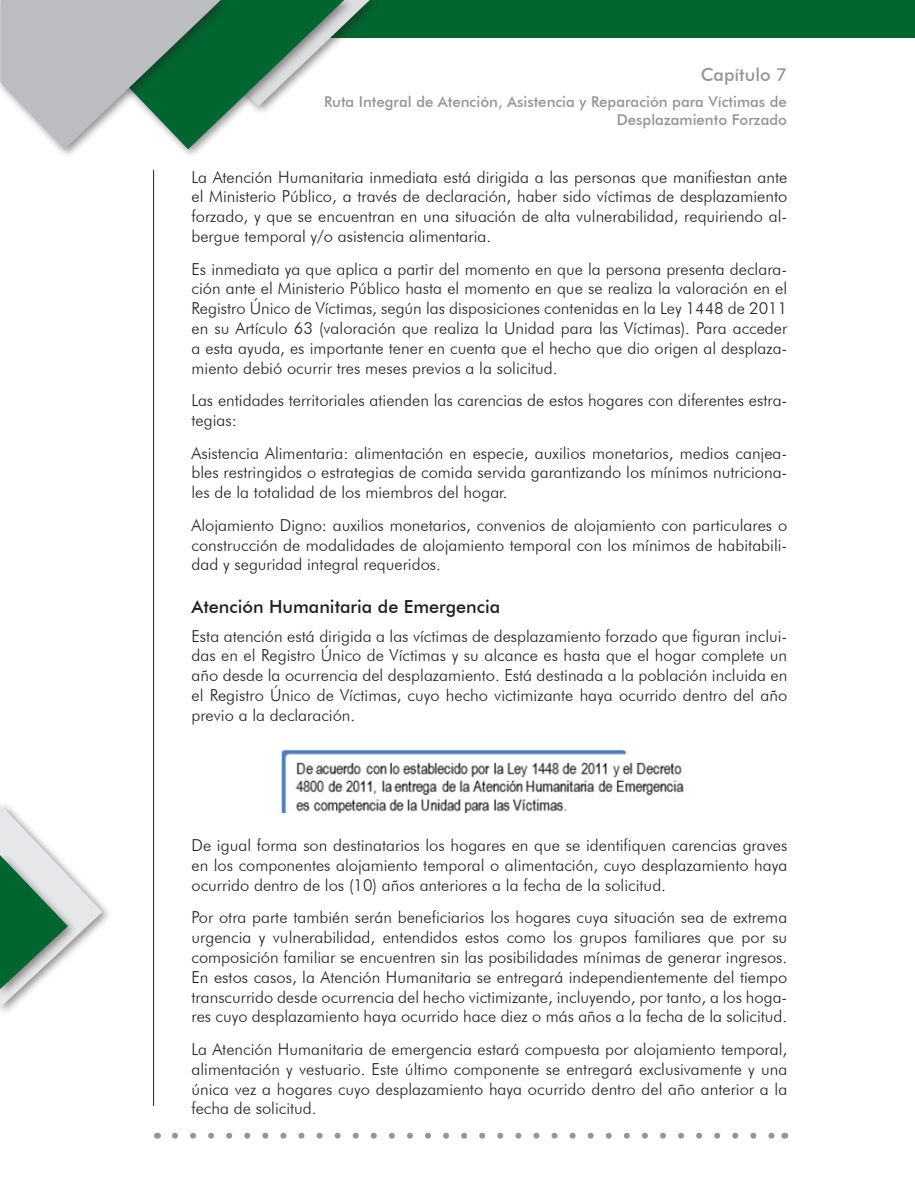
<style>
.page{position:relative;width:915px;height:1191px;background:#fff}
.page>*{position:absolute;margin:0;border:0;box-sizing:border-box;transform-origin:0 0}
.Subtitulo{font:500 18px "Futura BT";color:#231f20}
.t1{font:500 18px "Futura BT";color:#939598}
.Texto{font:300 16.5px/19.8px "Futura BT";color:#231f20;text-align:justify}
.t2{font:500 15px/18px "Futura BT";color:#939598;text-align:right}
</style>
<div class="page">
<div style="left:270px;top:0;width:644px;height:38px;background:#00652e"></div>
<div style="left:207px;top:0;width:172px;height:117px;background:#231f20;opacity:.5"></div>
<div style="left:0;top:0;width:231px;height:159px;background:#231f20;opacity:.5"></div>
<svg style="left:0;top:0;width:369px;height:149px"></svg>
<hr style="left:153px;top:170px;width:1px;height:936px;background:#231f20">
<svg style="left:175px;top:1132px;width:600px;height:6px"></svg>
<svg style="left:0;top:804px;width:102px;height:203px"></svg>
<img style="left:281px;top:749px;width:403px;height:63px">
<p class="t1" style="left:700px;top:64px;width:88px">Capítulo 7</p>
<p class="t2" style="left:324px;top:92px;width:464px">Ruta Integral de Atención, Asistencia y Reparación para Víctimas de<br>Desplazamiento Forzado</p>
<p class="Texto" style="left:191px;top:167px;width:597px">La Atención Humanitaria inmediata está dirigida a las personas que manifiestan ante el Ministerio Público, a través de declaración, haber sido víctimas de desplazamiento forzado, y que se encuentran en una situación de alta vulnerabilidad, requiriendo al&shy;bergue temporal y/o asistencia alimentaria.</p>
<p class="Texto" style="left:191px;top:259px;width:597px">Es inmediata ya que aplica a partir del momento en que la persona presenta declara&shy;ción ante el Ministerio Público hasta el momento en que se realiza la valoración en el Registro Único de Víctimas, según las disposiciones contenidas en la Ley 1448 de 2011 en su Artículo 63 (valoración que realiza la Unidad para las Víctimas). Para acceder a esta ayuda, es importante tener en cuenta que el hecho que dio origen al desplaza&shy;miento debió ocurrir tres meses previos a la solicitud.</p>
<p class="Texto" style="left:191px;top:390px;width:597px">Las entidades territoriales atienden las carencias de estos hogares con diferentes estra&shy;tegias:</p>
<p class="Texto" style="left:191px;top:443px;width:597px">Asistencia Alimentaria: alimentación en especie, auxilios monetarios, medios canjea&shy;bles restringidos o estrategias de comida servida garantizando los mínimos nutriciona&shy;les de la totalidad de los miembros del hogar.</p>
<p class="Texto" style="left:191px;top:515px;width:597px">Alojamiento Digno: auxilios monetarios, convenios de alojamiento con particulares o construcción de modalidades de alojamiento temporal con los mínimos de habitabili&shy;dad y seguridad integral requeridos.</p>
<p class="Subtitulo" style="left:191px;top:596px;width:310px">Atención Humanitaria de Emergencia</p>
<p class="Texto" style="left:191px;top:626px;width:597px">Esta atención está dirigida a las víctimas de desplazamiento forzado que figuran inclui&shy;das en el Registro Único de Víctimas y su alcance es hasta que el hogar complete un año desde la ocurrencia del desplazamiento. Está destinada a la población incluida en el Registro Único de Víctimas, cuyo hecho victimizante haya ocurrido dentro del año previo a la declaración.</p>
<p class="Texto" style="left:191px;top:835px;width:597px">De igual forma son destinatarios los hogares en que se identifiquen carencias graves en los componentes alojamiento temporal o alimentación, cuyo desplazamiento haya ocurrido dentro de los (10) años anteriores a la fecha de la solicitud.</p>
<p class="Texto" style="left:191px;top:907px;width:597px">Por otra parte también serán beneficiarios los hogares cuya situación sea de extrema urgencia y vulnerabilidad, entendidos estos como los grupos familiares que por su composición familiar se encuentren sin las posibilidades mínimas de generar ingresos.<br>En estos casos, la Atención Humanitaria se entregará independientemente del tiempo transcurrido desde ocurrencia del hecho victimizante, incluyendo, por tanto, a los hoga&shy;res cuyo desplazamiento haya ocurrido hace diez o más años a la fecha de la solicitud.</p>
<p class="Texto" style="left:191px;top:1039px;width:597px">La Atención Humanitaria de emergencia estará compuesta por alojamiento temporal, alimentación y vestuario. Este último componente se entregará exclusivamente y una única vez a hogares cuyo desplazamiento haya ocurrido dentro del año anterior a la fecha de solicitud.</p>
</div>
